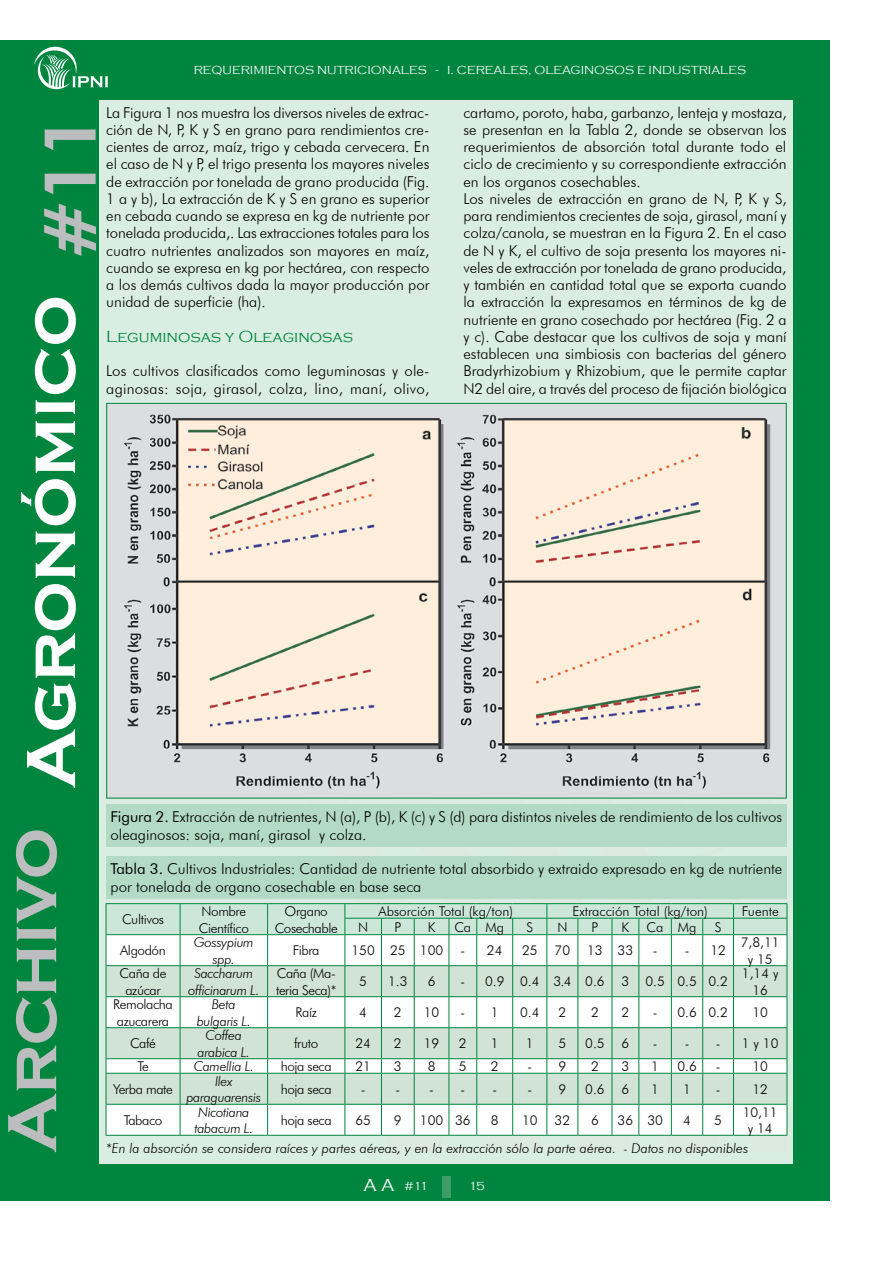
<style>
.page{position:relative;width:893px;height:1263px;background:#fff}
.page>*{position:absolute;margin:0;border:0;box-sizing:border-box;transform-origin:0 0}
.t1{font:700 72px "Copperplate Gothic";color:#fff}
.t2{font:300 16.5px "Copperplate Gothic";color:#00853f}
.t3{font:300 15px/17.2px "Futura BT";color:#000}
.t4{font:300 13.5px/16.5px "Futura BT";letter-spacing:-.03em;color:#000;text-align:center}
.t5{font:italic 300 13.5px/16.5px "Futura BT";letter-spacing:-.025em;color:#000;text-align:center}
.t6{font:italic 300 13.5px "Futura BT";color:#000}
.t7{font:300 13.5px "Futura BT";color:#000}
.t8{font:300 12px "Copperplate Gothic";color:#fff}
.s1{font-family:"Futura BT";font-weight:800;color:#bcbdbf}
.s2{font-weight:400}
.s3{font-size:18px}
</style>
<div class="page">
<div style="left:0;top:40px;width:829px;height:1161px;background:#00853f"></div>
<div style="left:443px;top:1176px;width:8px;height:21px;background:#3e9d64"></div>
<div style="left:100px;top:100px;width:693px;height:1063px;background:#d9ede2"></div>
<svg style="left:34px;top:47px;width:74px;height:42px"></svg>
<div style="left:106px;top:804px;width:681px;height:43px;background:#b3dac5"></div>
<img style="left:108px;top:405px;width:677px;height:391px">
<svg style="left:106px;top:903px;width:682px;height:233px"></svg>
<hr style="left:639px;top:1135px;width:32px;height:1px;background:#00853f">
<hr style="left:671px;top:1135px;width:32px;height:1px;background:#00853f">
<hr style="left:703px;top:1135px;width:30px;height:1px;background:#00853f">
<hr style="left:733px;top:1135px;width:54px;height:1px;background:#00853f">
<div style="left:106px;top:856px;width:681px;height:43px;background:#b3dac5"></div>
<p class="t8" style="left:194px;top:63px;width:554px">REQUERIMIENTOS NUTRICIONALES - I. CEREALES, OLEAGINOSOS E INDUSTRIALES</p>
<h1 class="t1" style="left:11px;top:1152px;width:1040px;rotate:-90deg"><sup>Archivo</sup> Agronómico <span class="s1">#11</span></h1>
<p class="t3" style="left:106px;top:104px;width:325px;text-align:justify">La Figura 1 nos muestra los diversos niveles de extrac&shy;ción de N, P, K y S en grano para rendimientos cre&shy;cientes de arroz, maíz, trigo y cebada cervecera. En el caso de N y P, el trigo presenta los mayores niveles de extracción por tonelada de grano producida (Fig.<br>1 a y b), La extracción de K y S en grano es superior en cebada cuando se expresa en kg de nutriente por tonelada producida,. Las extracciones totales para los cuatro nutrientes analizados son mayores en maíz, cuando se expresa en kg por hectárea, con respecto a los demás cultivos dada la mayor producción por unidad de superficie (ha).</p>
<p class="t2" style="left:106px;top:328px;width:248px">Leguminosas y Oleaginosas</p>
<p class="t3" style="left:106px;top:362px;width:325px">Los cultivos clasificados como leguminosas y ole&shy;aginosas: soja, girasol, colza, lino, maní, olivo,</p>
<p class="t3" style="left:463px;top:104px;width:325px">cartamo, poroto, haba, garbanzo, lenteja y mostaza, se presentan en la Tabla 2, donde se observan los requerimientos de absorción total durante todo el ciclo de crecimiento y su correspondiente extracción en los organos cosechables.<br>Los niveles de extracción en grano de N, P, K y S, para rendimientos crecientes de soja, girasol, maní y colza/canola, se muestran en la Figura 2. En el caso de N y K, el cultivo de soja presenta los mayores ni&shy;veles de extracción por tonelada de grano producida, y también en cantidad total que se exporta cuando la extracción la expresamos en términos de kg de nutriente en grano cosechado por hectárea (Fig. 2 a y c). Cabe destacar que los cultivos de soja y maní establecen una simbiosis con bacterias del género Bradyrhizobium y Rhizobium, que le permite captar N2 del aire, a través del proceso de fijación biológica</p>
<p class="t3" style="left:111px;top:808px;width:673px;line-height:18px"><span class="s2">Figura 2.</span> Extracción de nutrientes, N (a), P (b), K (c) y S (d) para distintos niveles de rendimiento de los cultivos oleaginosos: soja, maní, girasol y colza.</p>
<p class="t3" style="left:111px;top:860px;width:673px;line-height:18px"><span class="s2">Tabla 3.</span> Cultivos Industriales: Cantidad de nutriente total absorbido y extraido expresado en kg de nutriente por tonelada de organo cosechable en base seca</p>
<p class="t4" style="left:122px;top:911px;width:43px">Cultivos</p>
<p class="t4" style="left:199px;top:903px;width:52px;text-align:left">Nombre<br>Científico</p>
<p class="t4" style="left:275px;top:903px;width:65px">Organo<br>Cosechable</p>
<p class="t7" style="left:379px;top:903px;width:136px">Absorción Total (kg/ton)</p>
<p class="t7" style="left:572px;top:903px;width:137px">Extracción Total (kg/ton)</p>
<p class="t4" style="left:742px;top:903px;width:39px">Fuente</p>
<p class="t4" style="left:358px;top:918px;width:12px">N</p>
<p class="t4" style="left:394px;top:918px;width:8px">P</p>
<p class="t4" style="left:428px;top:918px;width:9px">K</p>
<p class="t4" style="left:455px;top:918px;width:51px">Ca Mg</p>
<p class="t4" style="left:526px;top:918px;width:8px">S</p>
<p class="t4" style="left:557px;top:918px;width:12px">N</p>
<p class="t4" style="left:592px;top:918px;width:8px">P</p>
<p class="t4" style="left:622px;top:918px;width:9px">K</p>
<p class="t4" style="left:647px;top:918px;width:51px">Ca Mg</p>
<p class="t4" style="left:715px;top:918px;width:8px">S</p>
<p class="t4" style="left:120px;top:942px;width:47px">Algodón</p>
<p class="t5" style="left:194px;top:934px;width:61px">Gossypium spp.</p>
<p class="t4" style="left:293px;top:942px;width:28px">Fibra</p>
<p class="t4" style="left:351px;top:942px;width:93px">150 25 100</p>
<p class="t4" style="left:460px;top:942px;width:43px">- 24</p>
<p class="t4" style="left:522px;top:942px;width:17px">25</p>
<p class="t4" style="left:555px;top:942px;width:17px">70</p>
<p class="t4" style="left:587px;top:942px;width:48px">13 33</p>
<p class="t4" style="left:653px;top:942px;width:38px">- -</p>
<p class="t4" style="left:710px;top:942px;width:17px">12</p>
<p class="t4" style="left:741px;top:934px;width:40px">7,8,11 y 15</p>
<p class="t4" style="left:120px;top:965px;width:48px">Caña de azúcar</p>
<p class="t5" style="left:188px;top:965px;width:73px">Saccharum officinarum L.</p>
<p class="t4" style="left:276px;top:965px;width:62px;text-align:left">Caña (Ma&shy;teria Seca)*</p>
<p class="t4" style="left:359px;top:973px;width:9px">5</p>
<p class="t4" style="left:388px;top:973px;width:21px">1.3</p>
<p class="t4" style="left:428px;top:973px;width:9px">6</p>
<p class="t4" style="left:460px;top:973px;width:269px">- 0.9 0.4 3.4 0.6 3 0.5 0.5 0.2</p>
<p class="t4" style="left:742px;top:965px;width:38px">1,14 y<br>16</p>
<p class="t4" style="left:113px;top:996px;width:61px;text-align:left">Remolacha azucarera</p>
<p class="t5" style="left:197px;top:996px;width:56px">Beta bulgaris L.</p>
<p class="t4" style="left:296px;top:1004px;width:23px">Raíz</p>
<p class="t4" style="left:359px;top:1004px;width:9px">4</p>
<p class="t4" style="left:394px;top:1004px;width:9px">2</p>
<p class="t4" style="left:424px;top:1004px;width:17px">10</p>
<p class="t4" style="left:460px;top:1004px;width:40px">- 1</p>
<p class="t4" style="left:520px;top:1004px;width:21px">0.4</p>
<p class="t4" style="left:558px;top:1004px;width:9px">2</p>
<p class="t4" style="left:591px;top:1004px;width:9px">2</p>
<p class="t4" style="left:621px;top:1004px;width:9px">2</p>
<p class="t4" style="left:653px;top:1004px;width:77px">- 0.6 0.2</p>
<p class="t4" style="left:752px;top:1004px;width:17px">10</p>
<p class="t4" style="left:130px;top:1035px;width:27px">Café</p>
<p class="t5" style="left:198px;top:1027px;width:54px">Coffea arabica L.</p>
<p class="t4" style="left:294px;top:1035px;width:26px">fruto</p>
<p class="t4" style="left:355px;top:1035px;width:17px">24</p>
<p class="t4" style="left:394px;top:1035px;width:9px">2</p>
<p class="t4" style="left:424px;top:1035px;width:17px">19</p>
<p class="t4" style="left:459px;top:1035px;width:9px">2</p>
<p class="t4" style="left:491px;top:1035px;width:9px">1</p>
<p class="t4" style="left:526px;top:1035px;width:9px">1</p>
<p class="t4" style="left:558px;top:1035px;width:9px">5</p>
<p class="t4" style="left:585px;top:1035px;width:46px">0.5 6</p>
<p class="t4" style="left:653px;top:1035px;width:38px">- -</p>
<p class="t4" style="left:716px;top:1035px;width:64px">- 1 y 10</p>
<p class="t4" style="left:137px;top:1058px;width:13px">Te</p>
<p class="t5" style="left:194px;top:1058px;width:62px">Camellia L.</p>
<p class="t4" style="left:281px;top:1058px;width:52px">hoja seca</p>
<p class="t4" style="left:355px;top:1058px;width:17px">21</p>
<p class="t4" style="left:394px;top:1058px;width:9px">3</p>
<p class="t4" style="left:428px;top:1058px;width:9px">8</p>
<p class="t4" style="left:459px;top:1058px;width:9px">5</p>
<p class="t4" style="left:491px;top:1058px;width:9px">2</p>
<p class="t4" style="left:527px;top:1058px;width:40px">- 9</p>
<p class="t4" style="left:591px;top:1058px;width:9px">2</p>
<p class="t4" style="left:621px;top:1058px;width:9px">3</p>
<p class="t4" style="left:651px;top:1058px;width:9px">1</p>
<p class="t4" style="left:677px;top:1058px;width:21px">0.6</p>
<p class="t4" style="left:716px;top:1058px;width:54px">- 10</p>
<p class="t4" style="left:113px;top:1081px;width:61px">Yerba mate</p>
<p class="t5" style="left:186px;top:1072px;width:76px">Ilex paraguarensis</p>
<p class="t4" style="left:281px;top:1081px;width:52px">hoja seca</p>
<p class="t4" style="left:361px;top:1081px;width:41px">- -</p>
<p class="t4" style="left:429px;top:1081px;width:37px">- -</p>
<p class="t4" style="left:492px;top:1081px;width:41px">- -</p>
<p class="t4" style="left:558px;top:1081px;width:9px">9</p>
<p class="t4" style="left:585px;top:1081px;width:46px">0.6 6</p>
<p class="t4" style="left:651px;top:1081px;width:9px">1</p>
<p class="t4" style="left:683px;top:1081px;width:9px">1</p>
<p class="t4" style="left:716px;top:1081px;width:54px">- 12</p>
<p class="t4" style="left:124px;top:1112px;width:40px">Tabaco</p>
<p class="t5" style="left:194px;top:1103px;width:60px;text-align:left">Nicotiana tabacum L.</p>
<p class="t4" style="left:281px;top:1112px;width:52px">hoja seca</p>
<p class="t4" style="left:355px;top:1112px;width:17px">65</p>
<p class="t4" style="left:394px;top:1112px;width:9px">9</p>
<p class="t4" style="left:420px;top:1112px;width:52px">100 36</p>
<p class="t4" style="left:491px;top:1112px;width:9px">8</p>
<p class="t4" style="left:522px;top:1112px;width:17px">10</p>
<p class="t4" style="left:555px;top:1112px;width:17px">32</p>
<p class="t4" style="left:591px;top:1112px;width:9px">6</p>
<p class="t4" style="left:618px;top:1112px;width:47px">36 30</p>
<p class="t4" style="left:683px;top:1112px;width:9px">4</p>
<p class="t4" style="left:714px;top:1112px;width:9px">5</p>
<p class="t4" style="left:743px;top:1103px;width:36px">10,11 y 14</p>
<p class="t6" style="left:106px;top:1140px;width:644px">*En la absorción se considera raíces y partes aéreas, y en la extracción sólo la parte aérea. - Datos no disponibles</p>
<p class="t8" style="left:363px;top:1180px;width:67px"><span class="s3">A A</span> #11</p>
<p class="t8" style="left:469px;top:1179px;width:16px">15</p>
</div>
